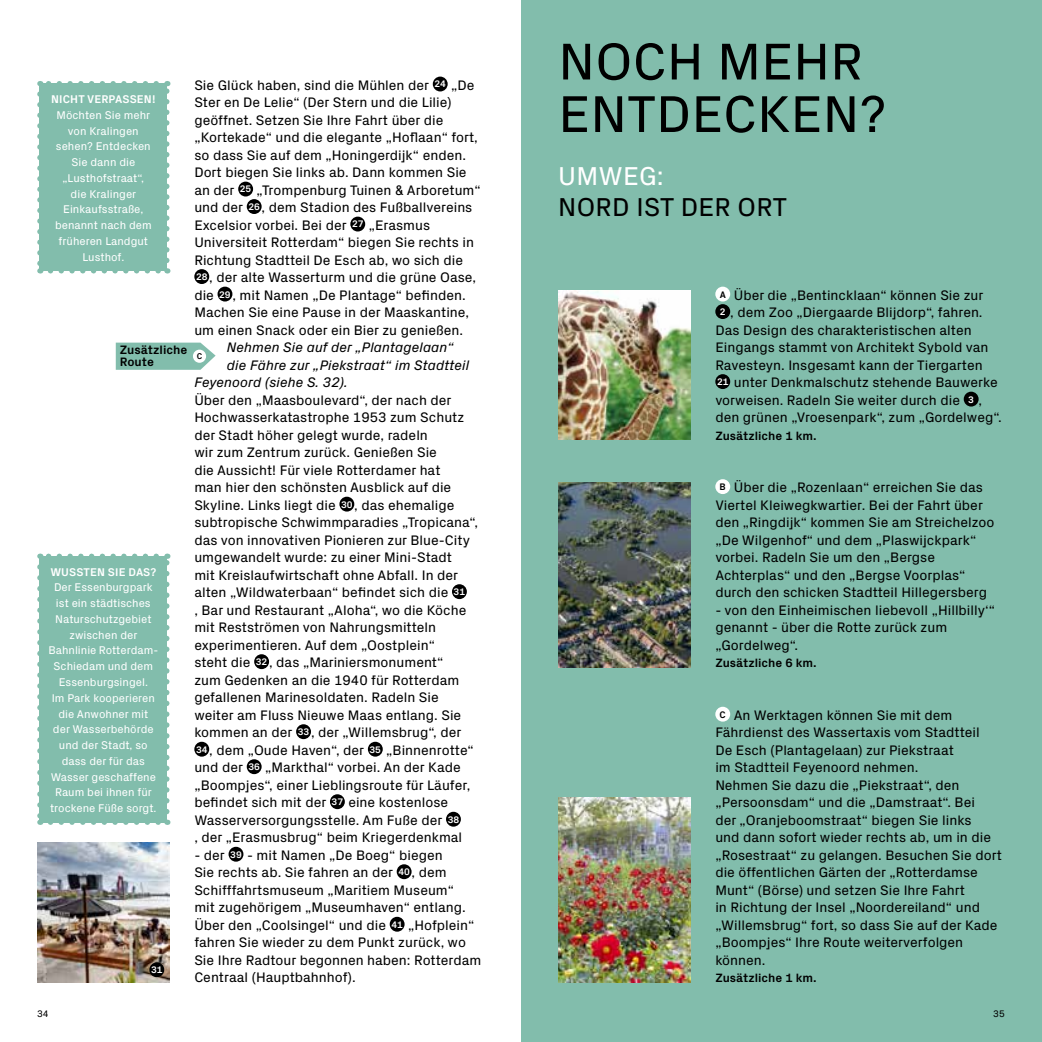
<style>
.page{position:relative;width:1042px;height:1042px;background:#fff}
.page>*{position:absolute;margin:0;border:0;box-sizing:border-box;transform-origin:0 0}
.t1{font:52.5px/52.5px "Px Grotesk";letter-spacing:.01em;color:#000}
.t2{font:26.25px "Px Grotesk";letter-spacing:.01em;color:#000}
.t3{font:26.25px "Px Grotesk";letter-spacing:.01em;color:#fff}
.t4{font:14px/17.5px "Px Grotesk";color:#000}
.t5{font:italic 14px "Px Grotesk";color:#000}
.t6{font:700 12.42px/11.5px "Px Grotesk";color:#000}
.t7{font:700 12.25px "Px Grotesk";color:#000}
.t8{font:11.38px/15.8px "Px Grotesk";color:#fff;text-align:center}
.t9{font:700 11.38px "Px Grotesk";letter-spacing:.01em;color:#fff}
.t10{font:9.62px "Px Grotesk";color:#000}
.t11{font:700 9.62px "Px Grotesk";color:#fff}
.t12{font:700 8.58px "Px Grotesk";color:#000}
</style>
<div class="page">
<div style="left:521px;top:0;width:521px;height:1042px;background:#82bdac"></div>
<img style="left:558px;top:290px;width:132px;height:150px">
<img style="left:558px;top:482px;width:132px;height:185px">
<img style="left:558px;top:797px;width:132px;height:185px">
<img style="left:37px;top:842px;width:132px;height:140px">
<div style="left:433px;top:77px;width:15px;height:14px;background:#000;border-radius:50%"></div>
<div style="left:238px;top:182px;width:15px;height:14px;background:#000;border-radius:50%"></div>
<div style="left:247px;top:199px;width:15px;height:15px;background:#000;border-radius:50%"></div>
<div style="left:350px;top:217px;width:15px;height:14px;background:#000;border-radius:50%"></div>
<div style="left:194px;top:269px;width:15px;height:15px;background:#000;border-radius:50%"></div>
<div style="left:217px;top:287px;width:15px;height:14px;background:#000;border-radius:50%"></div>
<div style="left:339px;top:497px;width:15px;height:14px;background:#000;border-radius:50%"></div>
<div style="left:452px;top:584px;width:15px;height:15px;background:#000;border-radius:50%"></div>
<div style="left:254px;top:654px;width:15px;height:15px;background:#000;border-radius:50%"></div>
<div style="left:296px;top:724px;width:15px;height:15px;background:#000;border-radius:50%"></div>
<div style="left:194px;top:742px;width:15px;height:14px;background:#000;border-radius:50%"></div>
<div style="left:368px;top:742px;width:15px;height:14px;background:#000;border-radius:50%"></div>
<div style="left:247px;top:759px;width:15px;height:15px;background:#000;border-radius:50%"></div>
<div style="left:330px;top:794px;width:15px;height:15px;background:#000;border-radius:50%"></div>
<div style="left:446px;top:812px;width:15px;height:14px;background:#000;border-radius:50%"></div>
<div style="left:229px;top:847px;width:14px;height:14px;background:#000;border-radius:50%"></div>
<div style="left:397px;top:864px;width:14px;height:15px;background:#000;border-radius:50%"></div>
<div style="left:390px;top:917px;width:14px;height:14px;background:#000;border-radius:50%"></div>
<div style="left:40px;top:84px;width:127px;height:187px;background:#82bdac"></div>
<svg style="left:37px;top:94px;width:5px;height:179px"></svg>
<svg style="left:50px;top:268px;width:118px;height:5px"></svg>
<svg style="left:164px;top:81px;width:5px;height:179px"></svg>
<svg style="left:40px;top:81px;width:116px;height:3px"></svg>
<div style="left:40px;top:556px;width:127px;height:266px;background:#82bdac"></div>
<svg style="left:37px;top:567px;width:5px;height:258px"></svg>
<svg style="left:50px;top:819px;width:118px;height:6px"></svg>
<svg style="left:164px;top:553px;width:5px;height:258px"></svg>
<svg style="left:40px;top:553px;width:116px;height:3px"></svg>
<div style="left:715px;top:287px;width:15px;height:14px;background:#fff;border-radius:50%"></div>
<div style="left:715px;top:304px;width:15px;height:15px;background:#000;border-radius:50%"></div>
<div style="left:715px;top:374px;width:15px;height:15px;background:#000;border-radius:50%"></div>
<div style="left:963px;top:392px;width:15px;height:14px;background:#000;border-radius:50%"></div>
<div style="left:715px;top:479px;width:15px;height:15px;background:#fff;border-radius:50%"></div>
<div style="left:715px;top:707px;width:15px;height:14px;background:#fff;border-radius:50%"></div>
<svg style="left:116px;top:343px;width:100px;height:27px;background:#8dc2b3"></svg>
<div style="left:193px;top:350px;width:13px;height:13px;background:#fff;border-radius:50%"></div>
<div style="left:149px;top:962px;width:15px;height:15px;background:#000;border-radius:50%"></div>
<p class="t4" style="left:194px;top:75px;width:288px">Sie Glück haben, sind die Mühlen der <sup>24</sup> „De Ster en De Lelie“ (Der Stern und die Lilie) geöffnet. Setzen Sie Ihre Fahrt über die „Kortekade“ und die elegante „Hoflaan“ fort, so dass Sie auf dem „Honingerdijk“ enden.<br>Dort biegen Sie links ab. Dann kommen Sie an der <sup>25</sup> „Trompenburg Tuinen &amp; Arboretum“ und der <sup>26</sup> , dem Stadion des Fußballvereins Excelsior vorbei. Bei der <sup>27</sup> „Erasmus Universiteit Rotterdam“ biegen Sie rechts in Richtung Stadtteil De Esch ab, wo sich die<br><sup>28</sup> , der alte Wasserturm und die grüne Oase, die <sup>29</sup> , mit Namen „De Plantage“ befinden.<br>Machen Sie eine Pause in der Maaskantine, um einen Snack oder ein Bier zu genießen.</p>
<p class="t5" style="left:227px;top:337px;width:228px">Nehmen Sie auf der „Plantagelaan“</p>
<p class="t5" style="left:227px;top:355px;width:244px">die Fähre zur „Piekstraat“ im Stadtteil</p>
<p class="t5" style="left:194px;top:372px;width:155px">Feyenoord (siehe S. 32).</p>
<p class="t4" style="left:194px;top:390px;width:285px">Über den „Maasboulevard“, der nach der Hochwasserkatastrophe 1953 zum Schutz der Stadt höher gelegt wurde, radeln<br>wir zum Zentrum zurück. Genießen Sie<br>die Aussicht! Für viele Rotterdamer hat<br>man hier den schönsten Ausblick auf die Skyline. Links liegt die <sup>30</sup> , das ehemalige subtropische Schwimmparadies „Tropicana“, das von innovativen Pionieren zur Blue-City umgewandelt wurde: zu einer Mini-Stadt<br>mit Kreislaufwirtschaft ohne Abfall. In der alten „Wildwaterbaan“ befindet sich die <sup>31<br></sup>, Bar und Restaurant „Aloha“, wo die Köche mit Restströmen von Nahrungsmitteln experimentieren. Auf dem „Oostplein“<br>steht die <sup>32</sup> , das „Mariniersmonument“<br>zum Gedenken an die 1940 für Rotterdam gefallenen Marinesoldaten. Radeln Sie weiter am Fluss Nieuwe Maas entlang. Sie kommen an der <sup>33</sup> , der „Willemsbrug“, der<br><sup>34</sup> , dem „Oude Haven“, der <sup>35</sup> „Binnenrotte“ und der <sup>36</sup> „Markthal“ vorbei. An der Kade „Boompjes“, einer Lieblingsroute für Läufer, befindet sich mit der <sup>37</sup> eine kostenlose Wasserversorgungsstelle. Am Fuße der <sup>38<br></sup>, der „Erasmusbrug“ beim Kriegerdenkmal</p>
<p class="t4" style="left:194px;top:845px;width:289px">- der <sup>39</sup> - mit Namen „De Boeg“ biegen<br>Sie rechts ab. Sie fahren an der <sup>40</sup> , dem Schifffahrtsmuseum „Maritiem Museum“<br>mit zugehörigem „Museumhaven“ entlang.<br>Über den „Coolsingel“ und die <sup>41</sup> „Hofplein“ fahren Sie wieder zu dem Punkt zurück, wo Sie Ihre Radtour begonnen haben: Rotterdam Centraal (Hauptbahnhof).</p>
<p class="t9" style="left:51px;top:91px;width:106px">NICHT VERPASSEN!</p>
<p class="t8" style="left:55px;top:106px;width:98px">Möchten Sie mehr von Kralingen sehen? Entdecken<br>Sie dann die „Lusthofstraat“, die Kralinger<br>Einkaufsstraße, benannt nach dem früheren Landgut<br>Lusthof.</p>
<p class="t6" style="left:120px;top:344px;width:69px">Zusätzliche<br>Route</p>
<p class="t12" style="left:197px;top:350px;width:7px">C</p>
<p class="t9" style="left:50px;top:563px;width:108px">WUSSTEN SIE DAS?</p>
<p class="t8" style="left:48px;top:579px;width:111px">Der Essenburgpark ist ein städtisches<br>Naturschutzgebiet zwischen der<br>Bahnlinie Rotterdam-<br>Schiedam und dem<br>Essenburgsingel.<br>Im Park kooperieren die Anwohner mit<br>der Wasserbehörde und der Stadt, so dass der für das<br>Wasser geschaffene<br>Raum bei ihnen für trockene Füße sorgt.</p>
<p class="t11" style="left:151px;top:963px;width:13px">31</p>
<h1 class="t1" style="left:558px;top:32px;width:329px">NOCH MEHR<br>ENTDECKEN?</h1>
<h2 class="t3" style="left:558px;top:157px;width:107px">UMWEG:</h2>
<h2 class="t2" style="left:558px;top:188px;width:230px">NORD IST DER ORT</h2>
<p class="t4" style="left:720px;top:285px;width:265px"><sup>A</sup> Über die „Bentincklaan“ können Sie zur</p>
<p class="t4" style="left:720px;top:303px;width:264px"><sup>2</sup> , dem Zoo „Diergaarde Blijdorp“, fahren.</p>
<p class="t4" style="left:715px;top:320px;width:258px">Das Design des charakteristischen alten</p>
<p class="t4" style="left:715px;top:338px;width:274px">Eingangs stammt von Architekt Sybold van</p>
<p class="t4" style="left:715px;top:355px;width:269px">Ravesteyn. Insgesamt kann der Tiergarten</p>
<p class="t4" style="left:717px;top:373px;width:282px"><sup>21</sup> unter Denkmalschutz stehende Bauwerke</p>
<p class="t4" style="left:715px;top:390px;width:268px">vorweisen. Radeln Sie weiter durch die <sup>3</sup> ,</p>
<p class="t4" style="left:715px;top:408px;width:288px">den grünen „Vroesenpark“, zum „Gordelweg“.</p>
<p class="t7" style="left:715px;top:427px;width:103px">Zusätzliche 1 km.</p>
<p class="t4" style="left:715px;top:478px;width:281px;text-indent:4px"><sup>B</sup> Über die „Rozenlaan“ erreichen Sie das Viertel Kleiwegkwartier. Bei der Fahrt über den „Ringdijk“ kommen Sie am Streichelzoo „De Wilgenhof“ und dem „Plaswijckpark“ vorbei. Radeln Sie um den „Bergse Achterplas“ und den „Bergse Voorplas“ durch den schicken Stadtteil Hillegersberg</p>
<p class="t4" style="left:715px;top:600px;width:281px">- von den Einheimischen liebevoll „Hillbilly‘“ genannt - über die Rotte zurück zum „Gordelweg“.</p>
<p class="t7" style="left:715px;top:654px;width:103px">Zusätzliche 6 km.</p>
<p class="t4" style="left:715px;top:705px;width:288px;text-indent:4px"><sup>C</sup> An Werktagen können Sie mit dem Fährdienst des Wassertaxis vom Stadtteil<br>De Esch (Plantagelaan) zur Piekstraat<br>im Stadtteil Feyenoord nehmen.<br>Nehmen Sie dazu die „Piekstraat“, den „Persoonsdam“ und die „Damstraat“. Bei<br>der „Oranjeboomstraat“ biegen Sie links<br>und dann sofort wieder rechts ab, um in die „Rosestraat“ zu gelangen. Besuchen Sie dort die öffentlichen Gärten der „Rotterdamse Munt“ (Börse) und setzen Sie Ihre Fahrt<br>in Richtung der Insel „Noordereiland“ und „Willemsbrug“ fort, so dass Sie auf der Kade „Boompjes“ Ihre Route weiterverfolgen können.</p>
<p class="t7" style="left:715px;top:969px;width:103px">Zusätzliche 1 km.</p>
<p class="t10" style="left:37px;top:1007px;width:13px">34</p>
<p class="t10" style="left:993px;top:1007px;width:13px">35</p>
</div>
